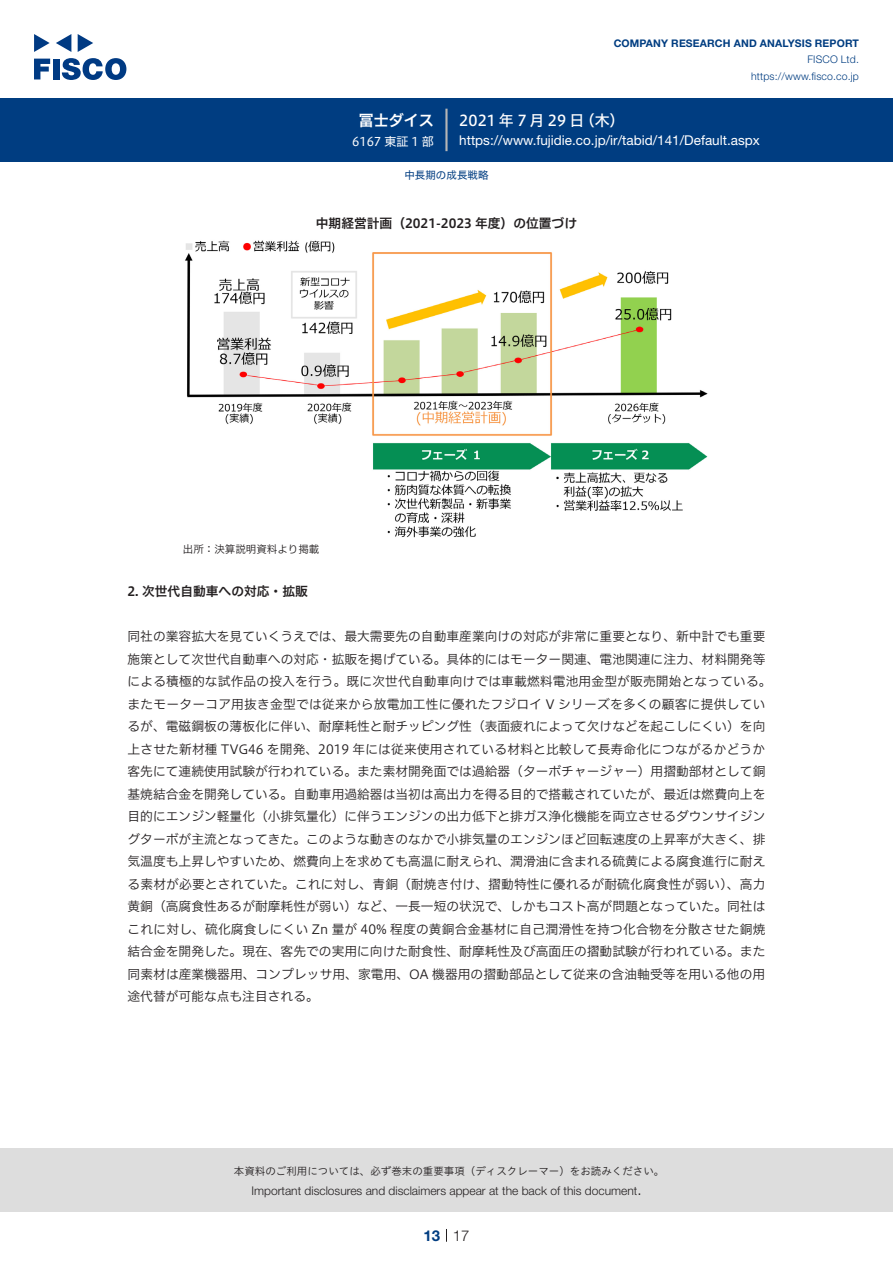
<style>
.page{position:relative;width:893px;height:1263px;background:#fff}
.page>*{position:absolute;margin:0;border:0;box-sizing:border-box;transform-origin:0 0}
.t1{font:15px "Hiragino UD Sans F Std N W5";letter-spacing:.01em;color:#fff}
.t2{font:15px "Hiragino UD Sans F Std N W6";color:#fff}
.t3{font:300 15px "Helvetica Neue LT Std";color:#231f20}
.t4{font:700 15px "Helvetica Neue LT Std";color:#003d81}
.t5{font:13.5px "Helvetica Neue LT Std";color:#fff}
.t6{font:12.75px/22.5px "Hiragino UD Sans F Std N W3";color:#231f20}
.t7{font:12.75px "Hiragino UD Sans F Std N W6";color:#231f20}
.t8{font:300 12px "Helvetica Neue LT Std";color:#231f20}
.t9{font:12px "Hiragino UD Sans F Std N W4";color:#fff}
.t10{font:10.5px "Hiragino UD Sans Std W3";color:#231f20}
.t11{font:700 10.5px "Helvetica Neue LT Std";letter-spacing:.015em;color:#003d81}
.t12{font:300 10.5px/16.5px "Helvetica Neue LT Std";letter-spacing:.015em;color:#003d81;text-align:right}
.t13{font:10.5px "Hiragino UD Sans F Std N W3";color:#231f20}
.t14{font:10.5px "Hiragino UD Sans F Std N W4";color:#003d81}
</style>
<div class="page">
<div style="left:0;top:1148px;width:893px;height:64px;background:#ddd"></div>
<svg style="left:34px;top:59px;width:16px;height:20px"></svg>
<div style="left:53px;top:59px;width:6px;height:20px;background:#003a83"></div>
<svg style="left:62px;top:58px;width:64px;height:22px"></svg>
<svg style="left:34px;top:34px;width:16px;height:18px"></svg>
<svg style="left:78px;top:34px;width:15px;height:18px"></svg>
<svg style="left:56px;top:34px;width:15px;height:18px"></svg>
<div style="left:0;top:98px;width:893px;height:64px;background:#003d81"></div>
<hr style="left:445px;top:109px;width:3px;height:42px;background:#b5b5b6">
<svg style="left:446px;top:1229px;width:1px;height:13px"></svg>
<img style="left:185px;top:240px;width:523px;height:298px">
<p class="t2" style="left:359px;top:109px;width:77px">冨士ダイス</p>
<p class="t9" style="left:352px;top:132px;width:83px">6167 東証 1 部</p>
<p class="t11" style="left:614px;top:37px;width:247px">COMPANY RESEARCH AND ANALYSIS REPORT</p>
<p class="t12" style="left:751px;top:51px;width:109px">FISCO Ltd. https://www.fisco.co j p.</p>
<p class="t1" style="left:580px;top:109px;width:46px">（木(</p>
<p class="t1" style="left:459px;top:109px;width:127px">2021年 7月29 日</p>
<p class="t5" style="left:459px;top:132px;width:302px">https://www.fujidie.co j p. /i r/ tabid/141/Default.aspx</p>
<p class="t14" style="left:404px;top:167px;width:85px">中長期の成長戦略</p>
<p class="t7" style="left:316px;top:214px;width:263px">中期経営計画（2021-2023 年度）の位置づけ</p>
<p class="t13" style="left:183px;top:541px;width:138px">出所：決算説明資料より掲載</p>
<p class="t7" style="left:128px;top:581px;width:182px">2. 次世代自動車への対応・拡販</p>
<p class="t6" style="left:128px;top:624px;width:646px">同社の業容拡大を見ていくうえでは、最大需要先の自動車産業向けの対応が非常に重要となり、新中計でも重要施策として次世代自動車への対応・拡販を掲げている。具体的にはモーター関連、電池関連に注力、材料開発等による積極的な試作品の投入を行う。既に次世代自動車向けでは車載燃料電池用金型が販売開始となっている。またモーターコア用抜き金型では従来から放電加工性に優れたフジロイ V シリーズを多くの顧客に提供しているが、電磁鋼板の薄板化に伴い、耐摩耗性と耐チッピング性（表面疲れによって欠けなどを起こしにくい）を向上させた新材種 TVG46 を開発、2019 年には従来使用されている材料と比較して長寿命化につながるかどうか客先にて連続使用試験が行われている。また素材開発面では過給器（ターボチャージャー）用摺動部材として銅基焼結合金を開発している。自動車用過給器は当初は高出力を得る目的で搭載されていたが、最近は燃費向上を目的にエンジン軽量化（小排気量化）に伴うエンジンの出力低下と排ガス浄化機能を両立させるダウンサイジングターボが主流となってきた。このような動きのなかで小排気量のエンジンほど回転速度の上昇率が大きく、排気温度も上昇しやすいため、燃費向上を求めても高温に耐えられ、潤滑油に含まれる硫黄による腐食進行に耐える素材が必要とされていた。これに対し、青銅（耐焼き付け、摺動特性に優れるが耐硫化腐食性が弱い）、高力黄銅（高腐食性あるが耐摩耗性が弱い）など、一長一短の状況で、しかもコスト高が問題となっていた。同社はこれに対し、硫化腐食しにくい Zn 量が 40% 程度の黄銅合金基材に自己潤滑性を持つ化合物を分散させた銅焼結合金を開発した。現在、客先での実用に向けた耐食性、耐摩耗性及び高面圧の摺動試験が行われている。また同素材は産業機器用、コンプレッサ用、家電用、OA 機器用の摺動部品として従来の含油軸受等を用いる他の用途代替が可能な点も注目される。</p>
<p class="t10" style="left:234px;top:1163px;width:432px">本資料のご利用については、必ず巻末の重要事項（ディスクレーマー）をお読みください。</p>
<p class="t3" style="left:637px;top:1180px;width:6px">.</p>
<p class="t8" style="left:251px;top:1183px;width:387px">Important disclosures and disclaimers appear at the back of this document</p>
<p class="t4" style="left:423px;top:1226px;width:18px">13</p>
<p class="t3" style="left:453px;top:1226px;width:18px">17</p>
</div>
